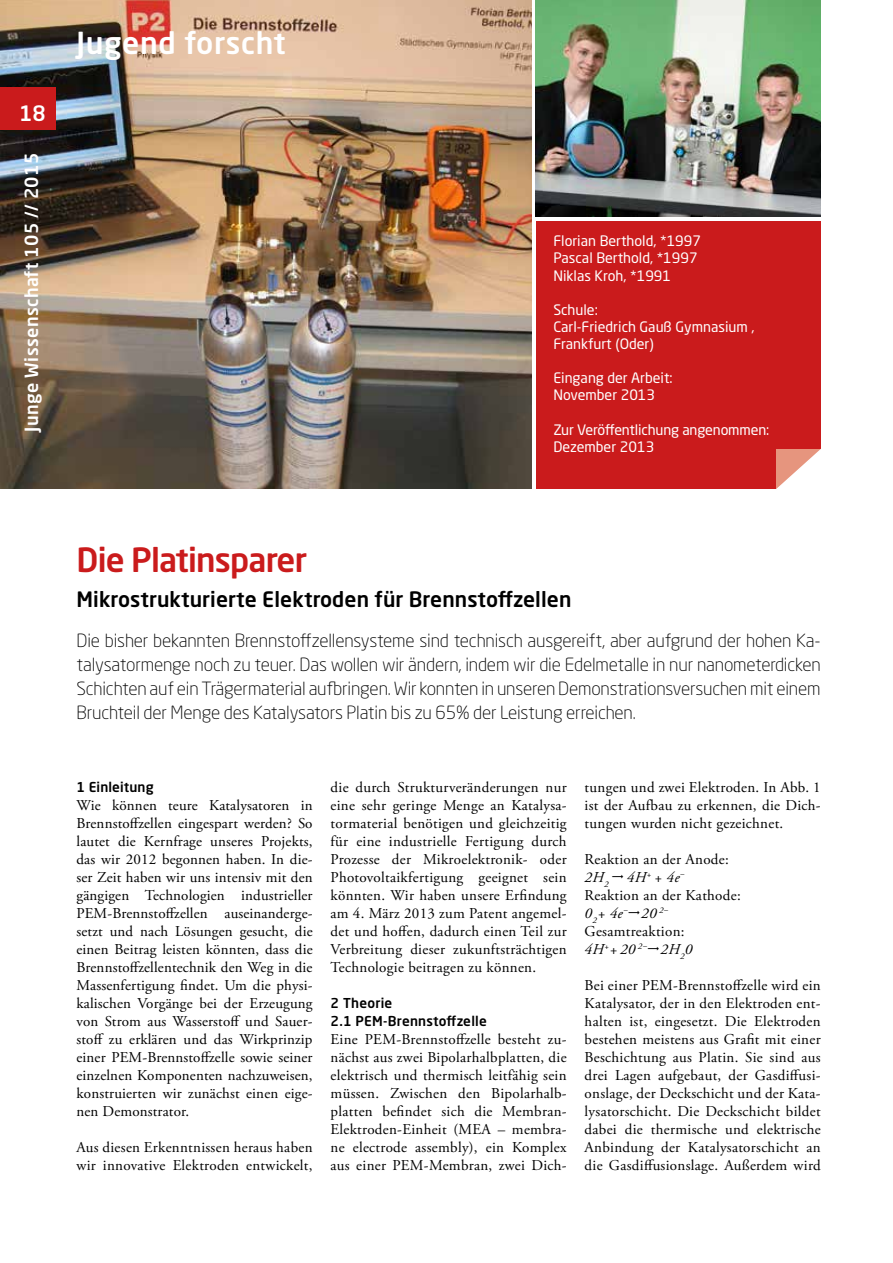
<style>
.page{position:relative;width:893px;height:1263px;background:#fff}
.page>*{position:absolute;margin:0;border:0;box-sizing:border-box;transform-origin:0 0}
.t1{font:500 33px "Neo Sans Std";letter-spacing:-.025em;color:#ca1b1c}
.t2{font:500 30px "Neo Sans Std";letter-spacing:.02em;color:#fff}
.t3{font:500 21px "Neo Sans Std";letter-spacing:.005em;color:#000}
.t4{font:500 21px "Neo Sans Std";color:#fff}
.t5{font:300 18px/24px "Neo Sans Std";letter-spacing:-.01em;color:#000;text-align:justify}
.t6{font:500 18px "Neo Sans Std";letter-spacing:.02em;color:#fff}
.t7{font:15px/18px "Adobe Garamond Pro";letter-spacing:.02em;color:#000;text-align:justify}
.t8{font:14.25px/17.1px "Neo Sans Std";color:#fff}
.t9{font:500 13.5px/18px "Neo Sans Std";letter-spacing:.02em;color:#000}
.s1{font-style:italic}
</style>
<div class="page">
<img style="left:0;top:0;width:531px;height:488px">
<div style="left:536px;top:221px;width:285px;height:267px;background:#ca1b1c"></div>
<svg style="left:767px;top:449px;width:54px;height:40px"></svg>
<div style="left:0;top:87px;width:56px;height:43px;background:#ca1b1c"></div>
<img style="left:536px;top:0;width:285px;height:217px">
<h3 class="t4" style="left:19px;top:100px;width:28px">18</h3>
<p class="t6" style="left:20px;top:431px;width:280px;rotate:-90deg">Junge Wissenschaft 105 // 2015</p>
<h2 class="t2" style="left:77px;top:24px;width:211px">Jugend forscht</h2>
<p class="t8" style="left:553px;top:232px;width:149px">Florian Berthold, *1997<br>Pascal Berthold, *1997<br>Niklas Kroh, *1991</p>
<p class="t8" style="left:553px;top:301px;width:203px">Schule:<br>Carl-Friedrich Gauß Gymnasium ,<br>Frankfurt (Oder)</p>
<p class="t8" style="left:553px;top:369px;width:121px">Eingang der Arbeit:<br>November 2013</p>
<p class="t8" style="left:553px;top:420px;width:217px">Zur Veröffentlichung angenommen:<br>Dezember 2013</p>
<h1 class="t1" style="left:77px;top:538px;width:232px">Die Platinsparer</h1>
<h3 class="t3" style="left:77px;top:586px;width:496px">Mikrostrukturierte Elektroden für Brennstoffzellen</h3>
<p class="t5" style="left:77px;top:628px;width:746px">Die bisher bekannten Brennstoffzellensysteme sind technisch ausgereift, aber aufgrund der hohen Ka&shy;talysatormenge noch zu teuer. Das wollen wir ändern, indem wir die Edelmetalle in nur nanometerdicken Schichten auf ein Trägermaterial aufbringen. Wir konnten in unseren Demonstrationsversuchen mit einem Bruchteil der Menge des Katalysators Platin bis zu 65% der Leistung erreichen.</p>
<p class="t9" style="left:77px;top:778px;width:79px">1 Einleitung</p>
<p class="t7" style="left:77px;top:797px;width:238px">Wie können teure Katalysatoren in Brennstoffzellen eingespart werden? So lautet die Kernfrage unseres Projekts, das wir 2012 begonnen haben. In die&shy;ser Zeit haben wir uns intensiv mit den gängigen Technologien industrieller PEM-Brennstoffzellen auseinanderge&shy;setzt und nach Lösungen gesucht, die einen Beitrag leisten könnten, dass die Brennstoffzellentechnik den Weg in die Massenfertigung findet. Um die physi&shy;kalischen Vorgänge bei der Erzeugung von Strom aus Wasserstoff und Sauer&shy;stoff zu erklären und das Wirkprinzip einer PEM-Brennstoffzelle sowie seiner einzelnen Komponenten nachzuweisen, konstruierten wir zunächst einen eige&shy;nen Demonstrator.</p>
<p class="t7" style="left:77px;top:1139px;width:238px">Aus diesen Erkenntnissen heraus haben wir innovative Elektroden entwickelt,</p>
<p class="t7" style="left:331px;top:779px;width:238px">die durch Strukturveränderungen nur eine sehr geringe Menge an Katalysa&shy;tormaterial benötigen und gleichzeitig für eine industrielle Fertigung durch Prozesse der Mikroelektronik- oder Photovoltaikfertigung geeignet sein könnten. Wir haben unsere Erfindung am 4. März 2013 zum Patent angemel&shy;det und hoffen, dadurch einen Teil zur Verbreitung dieser zukunftsträchtigen Technologie beitragen zu können.</p>
<p class="t9" style="left:331px;top:994px;width:158px">2 Theorie<br>2.1 PEM-Brennstoffzelle</p>
<p class="t7" style="left:331px;top:1031px;width:238px">Eine PEM-Brennstoffzelle besteht zu&shy;nächst aus zwei Bipolarhalbplatten, die elektrisch und thermisch leitfähig sein müssen. Zwischen den Bipolarhalb&shy;platten befindet sich die Membran-Elektroden-Einheit (MEA – membra&shy;ne electrode assembly), ein Komplex aus einer PEM-Membran, zwei Dich-</p>
<p class="t7" style="left:585px;top:779px;width:238px">tungen und zwei Elektroden. In Abb. 1 ist der Aufbau zu erkennen, die Dich&shy;tungen wurden nicht gezeichnet.</p>
<p class="t7" style="left:585px;top:851px;width:158px;text-align:left">Reaktion an der Anode:<br><span class="s1">2H</span><sub>2</sub> <span class="s1">4H</span><sup>+</sup> <span class="s1">+ 4e</span><sup>‒<br></sup>Reaktion an der Kathode:<br><span class="s1">0</span><sub>2</sub><span class="s1">+ 4e</span><sup>‒</sup> <span class="s1">20</span> <sup>2‒<br></sup>Gesamtreaktion:<br><span class="s1">4H</span><sup>+</sup><span class="s1">+ 20</span> <sup>2‒</sup> <span class="s1">2H</span><sub>2</sub><span class="s1">0</span></p>
<p class="t7" style="left:585px;top:977px;width:238px">Bei einer PEM-Brennstoffzelle wird ein Katalysator, der in den Elektroden ent&shy;halten ist, eingesetzt. Die Elektroden bestehen meistens aus Grafit mit einer Beschichtung aus Platin. Sie sind aus drei Lagen aufgebaut, der Gasdiffusi&shy;onslage, der Deckschicht und der Kata&shy;lysatorschicht. Die Deckschicht bildet dabei die thermische und elektrische Anbindung der Katalysatorschicht an die Gasdiffusionslage. Außerdem wird</p>
</div>
